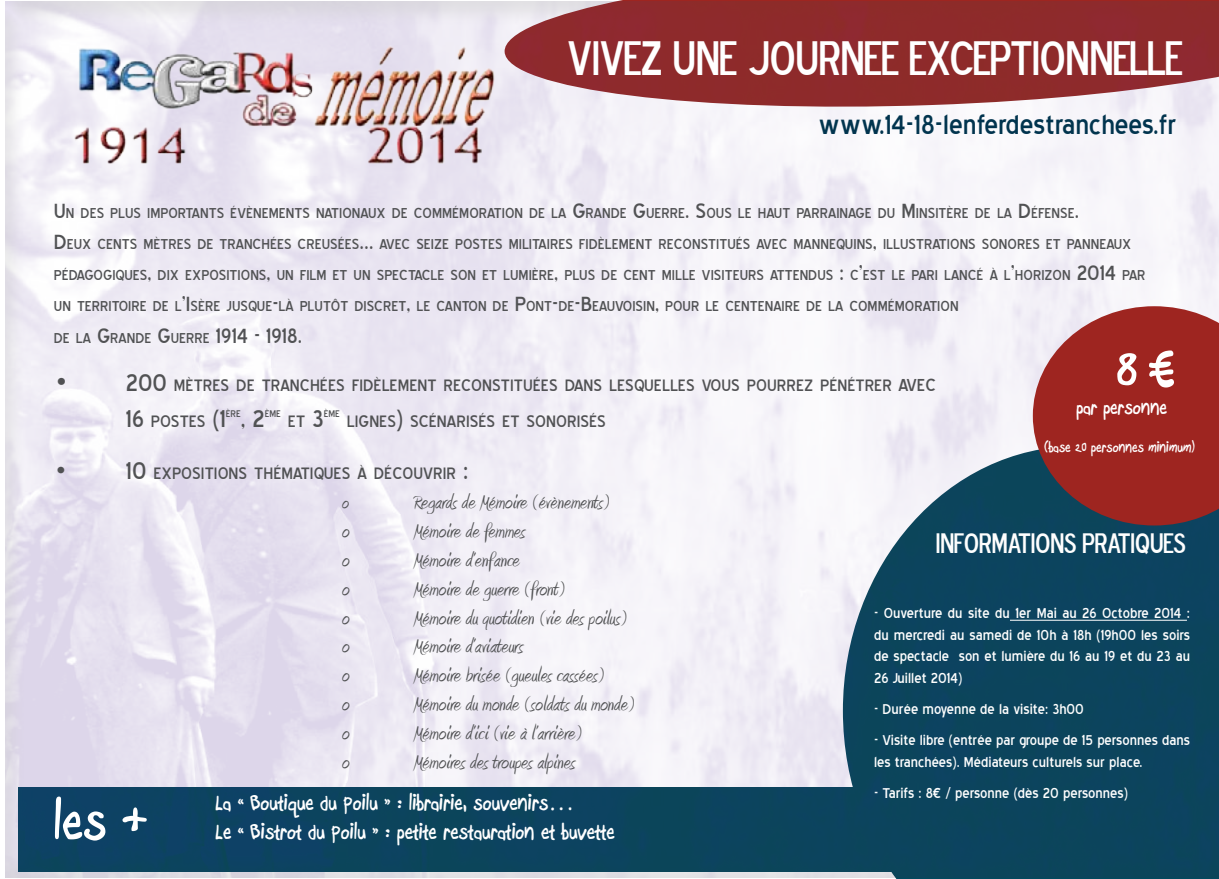
<style>
.page{position:relative;width:1219px;height:879px;background:#fff}
.page>*{position:absolute;margin:0;border:0;box-sizing:border-box;transform-origin:0 0}
.t1{font:700 60px "Boopee";color:#fff}
.t2{font:48px "Blue Highway D Type";color:#fff}
.t3{font:34px "Blue Highway";color:#01344e}
.t4{font:30px "Blue Highway";color:#515254}
.t5{font:28px "Blue Highway D Type";color:#fefefe}
.t6{font:24px "Amienne";color:#515254}
.t7{font:700 24px/28.8px "Boopee";color:#fff}
.t8{font:700 22px "Boopee";color:#fff}
.t9{font:22px "Amienne";color:#515254}
.t10{font:21px/36px "Blue Highway";color:#515254}
.t11{font:18.2px/31.2px "Blue Highway";color:#515254}
.t12{font:18px/21.6px "Blue Highway";color:#fefefe;text-align:justify}
.t13{font:700 16px "Boopee";color:#fff}
.t14{font:12.2px "Blue Highway";color:#515254}
.s1{font-size:26px}
.s2{font-size:18px}
.s3{font-size:30px}
.s4{font-size:22px}
.s5{font-size:28px}
</style>
<div class="page">
<div style="left:3px;top:0;width:1216px;height:879px;background:#000;opacity:.5"></div>
<hr style="left:1010px;top:620px;width:177px;height:1px;background:#fefefe">
<svg style="left:1033px;top:306px;width:186px;height:219px;background:#993836"></svg>
<img style="left:66px;top:38px;width:439px;height:137px">
<h2 class="t2" style="left:567px;top:27px;width:616px">VIVEZ UNE JOURNEE EXCEPTIONNELLE</h2>
<h3 class="t3" style="left:818px;top:110px;width:360px">www.14-18-lenferdestranchees.fr</h3>
<p class="t11" style="left:54px;top:197px;width:1027px"><span class="s1">U</span>n des plus importants évènements nationaux de commémoration de la <span class="s1">G</span>rande <span class="s1">G</span>uerre<span class="s1">. S</span>ous le haut parrainage du <span class="s1">M</span>insitère de la <span class="s1">D</span>éfense<span class="s1">.<br>D</span>eux cents mètres de tranchées creusées<span class="s1">…</span> <span class="s2">AVEC</span></p>
<p class="t11" style="left:54px;top:229px;width:1093px;text-indent:362px">seize postes militaires fidèlement reconstitués avec mannequins<span class="s1">,</span> illustrations sonores et panneaux pédagogiques<span class="s1">,</span> dix expositions<span class="s1">,</span> un film et un spectacle son et lumière<span class="s1">,</span> plus de cent mille visiteurs attendus <span class="s1">:</span> c<span class="s1">’</span>est le pari lancé à l<span class="s1">’</span>horizon <span class="s1">2014</span> par un territoire de l<span class="s1">’I</span>sère jusque<span class="s1">-</span>là plutôt discret<span class="s1">,</span> le canton de <span class="s1">P</span>ont<span class="s1">-</span>de<span class="s1">-B</span>eauvoisin<span class="s1">,</span> pour le centenaire de la commémoration<br>de la <span class="s1">G</span>rande <span class="s1">G</span>uerre <span class="s1">1914 - 1918.</span></p>
<p class="t10" style="left:126px;top:367px;width:783px;text-indent:-72px"><span class="s3">• 200</span> mètres de tranchées fidèlement reconstituées dans lesquelles vous pourrez pénétrer <span class="s4">AVEC<br></span><span class="s3">16</span> postes <span class="s3">(1</span></p>
<h1 class="t1" style="left:1116px;top:334px;width:61px">8 €</h1>
<p class="t8" style="left:1076px;top:394px;width:92px">par personne</p>
<p class="t13" style="left:1044px;top:438px;width:152px">(base 20 personnes minimum)</p>
<p class="t14" style="left:226px;top:408px;width:17px">ère</p>
<h3 class="t4" style="left:241px;top:405px;width:25px">, 2</h3>
<p class="t14" style="left:265px;top:408px;width:18px">ème</p>
<p class="t10" style="left:288px;top:403px;width:37px">et <span class="s3">3</span></p>
<p class="t14" style="left:324px;top:408px;width:18px">ème</p>
<p class="t10" style="left:347px;top:403px;width:259px">lignes<span class="s3">)</span> scénarisés et sonorisés</p>
<p class="t10" style="left:54px;top:456px;width:416px"><span class="s5">•</span> <span class="s3">10</span> expositions thématiques à découvrir <span class="s3">:</span></p>
<p class="t9" style="left:342px;top:493px;width:9px">o</p>
<h3 class="t6" style="left:414px;top:491px;width:197px">Regards de Mémoire (évènements)</h3>
<h3 class="t6" style="left:342px;top:520px;width:9px">o</h3>
<h3 class="t6" style="left:414px;top:520px;width:113px">Mémoire de femmes</h3>
<h3 class="t6" style="left:342px;top:549px;width:9px">o</h3>
<h3 class="t6" style="left:414px;top:549px;width:107px">Mémoire d’enfance</h3>
<h3 class="t6" style="left:342px;top:578px;width:9px">o</h3>
<h3 class="t6" style="left:414px;top:578px;width:152px">Mémoire de guerre (front)</h3>
<h3 class="t6" style="left:342px;top:607px;width:9px">o</h3>
<h3 class="t6" style="left:414px;top:607px;width:214px">Mémoire du quotidien (vie des poilus)</h3>
<h3 class="t6" style="left:342px;top:635px;width:9px">o</h3>
<h3 class="t6" style="left:414px;top:635px;width:111px">Mémoire d’aviateurs</h3>
<h3 class="t6" style="left:342px;top:664px;width:9px">o</h3>
<h3 class="t6" style="left:414px;top:664px;width:192px">Mémoire brisée (gueules cassées)</h3>
<h3 class="t6" style="left:342px;top:693px;width:9px">o</h3>
<h3 class="t6" style="left:414px;top:693px;width:222px">Mémoire du monde (soldats du monde)</h3>
<h3 class="t6" style="left:342px;top:722px;width:9px">o</h3>
<h3 class="t6" style="left:414px;top:722px;width:169px">Mémoire d’ici (vie à l’arrière)</h3>
<h3 class="t6" style="left:342px;top:751px;width:9px">o</h3>
<h3 class="t6" style="left:414px;top:751px;width:163px">Mémoires des troupes alpines</h3>
<h1 class="t1" style="left:54px;top:786px;width:95px">les +</h1>
<h3 class="t5" style="left:935px;top:525px;width:252px">INFORMATIONS PRATIQUES</h3>
<p class="t12" style="left:874px;top:602px;width:318px">- Ouverture du site du 1er Mai au 26 Octobre 2014 : du mercredi au samedi de 10h à 18h (19h00 les soirs de spectacle son et lumière du 16 au 19 et du 23 au 26 Juillet 2014)</p>
<p class="t12" style="left:874px;top:698px;width:211px">- Durée moyenne de la visite: 3h00</p>
<p class="t12" style="left:874px;top:730px;width:317px">- Visite libre (entrée par groupe de 15 personnes dans les tranchées). Médiateurs culturels sur place.</p>
<p class="t12" style="left:874px;top:782px;width:255px">- Tarifs : 8€ / personne (dès 20 personnes)</p>
<h3 class="t7" style="left:216px;top:789px;width:401px">La « Boutique du Poilu » : librairie, souvenirs…<br>Le « Bistrot du Poilu » : petite restauration et buvette</h3>
</div>
